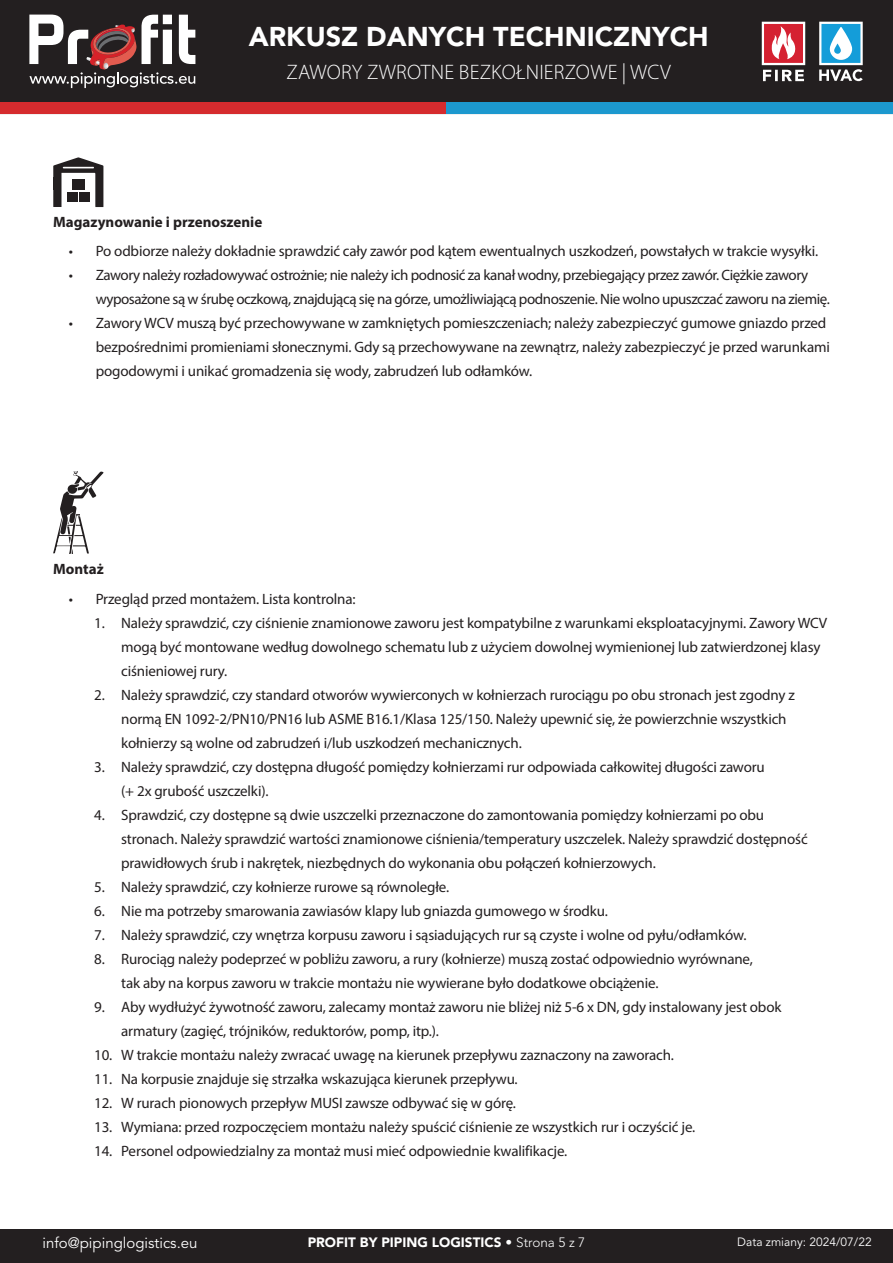
<style>
.page{position:relative;width:893px;height:1263px;background:#fff}
.page>*{position:absolute;margin:0;border:0;box-sizing:border-box;transform-origin:0 0}
.t1{font:900 27px "Avenir LT Std";color:#fff}
.t2{font:300 21px "Myriad Pro";letter-spacing:.01em;color:#fff}
.t3{font:15px/24px "Myriad Pro";letter-spacing:-.01em;color:#231f20}
.t4{font:15px/24px "Myriad Pro";letter-spacing:-.03em;color:#231f20}
.Titles{font:700 15px "Myriad Pro";color:#231f20}
.t5{font:15px "Avenir LT Std";color:#fff}
.t6{font:900 13.5px "Avenir LT Std";color:#fff}
.t7{font:12px "Avenir LT Std";color:#fff}
.s1{font-weight:300}
</style>
<div class="page">
<svg style="left:53px;top:157px;width:50px;height:50px"></svg>
<div style="left:53px;top:177px;width:8px;height:13px;background:#231f20"></div>
<svg style="left:53px;top:471px;width:50px;height:83px"></svg>
<div style="left:0;top:1229px;width:893px;height:34px;background:#231f20"></div>
<div style="left:0;top:0;width:893px;height:103px;background:#231f20"></div>
<svg style="left:29px;top:15px;width:166px;height:73px"></svg>
<div style="left:0;top:103px;width:446px;height:11px;background:#d52b2e"></div>
<div style="left:446px;top:103px;width:447px;height:11px;background:#1c98ce"></div>
<svg style="left:762px;top:22px;width:43px;height:59px"></svg>
<svg style="left:819px;top:22px;width:44px;height:59px"></svg>
<h1 class="t1" style="left:249px;top:21px;width:461px">ARKUSZ DANYCH TECHNICZNYCH</h1>
<h2 class="t2" style="left:287px;top:60px;width:386px">ZAWORY ZWROTNE BEZKOŁNIERZOWE | WCV</h2>
<p class="Titles" style="left:53px;top:212px;width:211px">Magazynowanie i przenoszenie</p>
<p class="t3" style="left:69px;top:238px;width:751px">• Po odbiorze należy dokładnie sprawdzić cały zawór pod kątem ewentualnych uszkodzeń, powstałych w trakcie wysyłki.</p>
<p class="t4" style="left:96px;top:262px;width:736px;text-indent:-27px">• Zawory należy rozładowywać ostrożnie; nie należy ich podnosić za kanał wodny, przebiegający przez zawór. Ciężkie zawory wyposażone są w śrubę oczkową, znajdującą się na górze, umożliwiającą podnoszenie. Nie wolno upuszczać zaworu na ziemię.</p>
<p class="t3" style="left:96px;top:310px;width:736px;text-indent:-27px">• Zawory WCV muszą być przechowywane w zamkniętych pomieszczeniach; należy zabezpieczyć gumowe gniazdo przed bezpośrednimi promieniami słonecznymi. Gdy są przechowywane na zewnątrz, należy zabezpieczyć je przed warunkami pogodowymi i unikać gromadzenia się wody, zabrudzeń lub odłamków.</p>
<p class="Titles" style="left:53px;top:559px;width:52px">Montaż</p>
<p class="t3" style="left:69px;top:586px;width:288px">• Przegląd przed montażem. Lista kontrolna:</p>
<p class="t3" style="left:121px;top:610px;width:708px;text-indent:-27px">1. Należy sprawdzić, czy ciśnienie znamionowe zaworu jest kompatybilne z warunkami eksploatacyjnymi. Zawory WCV mogą być montowane według dowolnego schematu lub z użyciem dowolnej wymienionej lub zatwierdzonej klasy ciśnieniowej rury.</p>
<p class="t3" style="left:121px;top:682px;width:675px;text-indent:-27px">2. Należy sprawdzić, czy standard otworów wywierconych w kołnierzach rurociągu po obu stronach jest zgodny z normą EN 1092-2/PN10/PN16 lub ASME B16.1/Klasa 125/150. Należy upewnić się, że powierzchnie wszystkich kołnierzy są wolne od zabrudzeń i/lub uszkodzeń mechanicznych.</p>
<p class="t3" style="left:121px;top:754px;width:645px;text-indent:-27px">3. Należy sprawdzić, czy dostępna długość pomiędzy kołnierzami rur odpowiada całkowitej długości zaworu (+ 2x grubość uszczelki).</p>
<p class="t3" style="left:121px;top:802px;width:688px;text-indent:-27px">4. Sprawdzić, czy dostępne są dwie uszczelki przeznaczone do zamontowania pomiędzy kołnierzami po obu stronach. Należy sprawdzić wartości znamionowe ciśnienia/temperatury uszczelek. Należy sprawdzić dostępność prawidłowych śrub i nakrętek, niezbędnych do wykonania obu połączeń kołnierzowych.</p>
<p class="t3" style="left:94px;top:874px;width:356px">5. Należy sprawdzić, czy kołnierze rurowe są równoległe.</p>
<p class="t3" style="left:94px;top:898px;width:515px">6. Nie ma potrzeby smarowania zawiasów klapy lub gniazda gumowego w środku.</p>
<p class="t3" style="left:94px;top:922px;width:654px">7. Należy sprawdzić, czy wnętrza korpusu zaworu i sąsiadujących rur są czyste i wolne od pyłu/odłamków.</p>
<p class="t3" style="left:121px;top:946px;width:633px;text-indent:-27px">8. Rurociąg należy podeprzeć w pobliżu zaworu, a rury (kołnierze) muszą zostać odpowiednio wyrównane, tak aby na korpus zaworu w trakcie montażu nie wywierane było dodatkowe obciążenie.</p>
<p class="t3" style="left:121px;top:994px;width:662px;text-indent:-27px">9. Aby wydłużyć żywotność zaworu, zalecamy montaż zaworu nie bliżej niż 5-6 x DN, gdy instalowany jest obok armatury (zagięć, trójników, reduktorów, pomp, itp.).</p>
<p class="t3" style="left:94px;top:1042px;width:581px">10. W trakcie montażu należy zwracać uwagę na kierunek przepływu zaznaczony na zaworach.</p>
<p class="t3" style="left:94px;top:1066px;width:425px">11. Na korpusie znajduje się strzałka wskazująca kierunek przepływu.</p>
<p class="t3" style="left:94px;top:1090px;width:423px">12. W rurach pionowych przepływ MUSI zawsze odbywać się w górę.</p>
<p class="t3" style="left:94px;top:1114px;width:603px">13. Wymiana: przed rozpoczęciem montażu należy spuścić ciśnienie ze wszystkich rur i oczyścić je.</p>
<p class="t3" style="left:94px;top:1138px;width:475px">14. Personel odpowiedzialny za montaż musi mieć odpowiednie kwalifikacje.</p>
<p class="t5" style="left:43px;top:1234px;width:157px">info@pipinglogistics.eu</p>
<p class="t6" style="left:308px;top:1234px;width:279px">PROFIT BY PIPING LOGISTICS • <span class="s1">Strona 5 z 7</span></p>
<p class="t7" style="left:737px;top:1235px;width:136px">Data zmiany: 2024/07/22</p>
</div>
